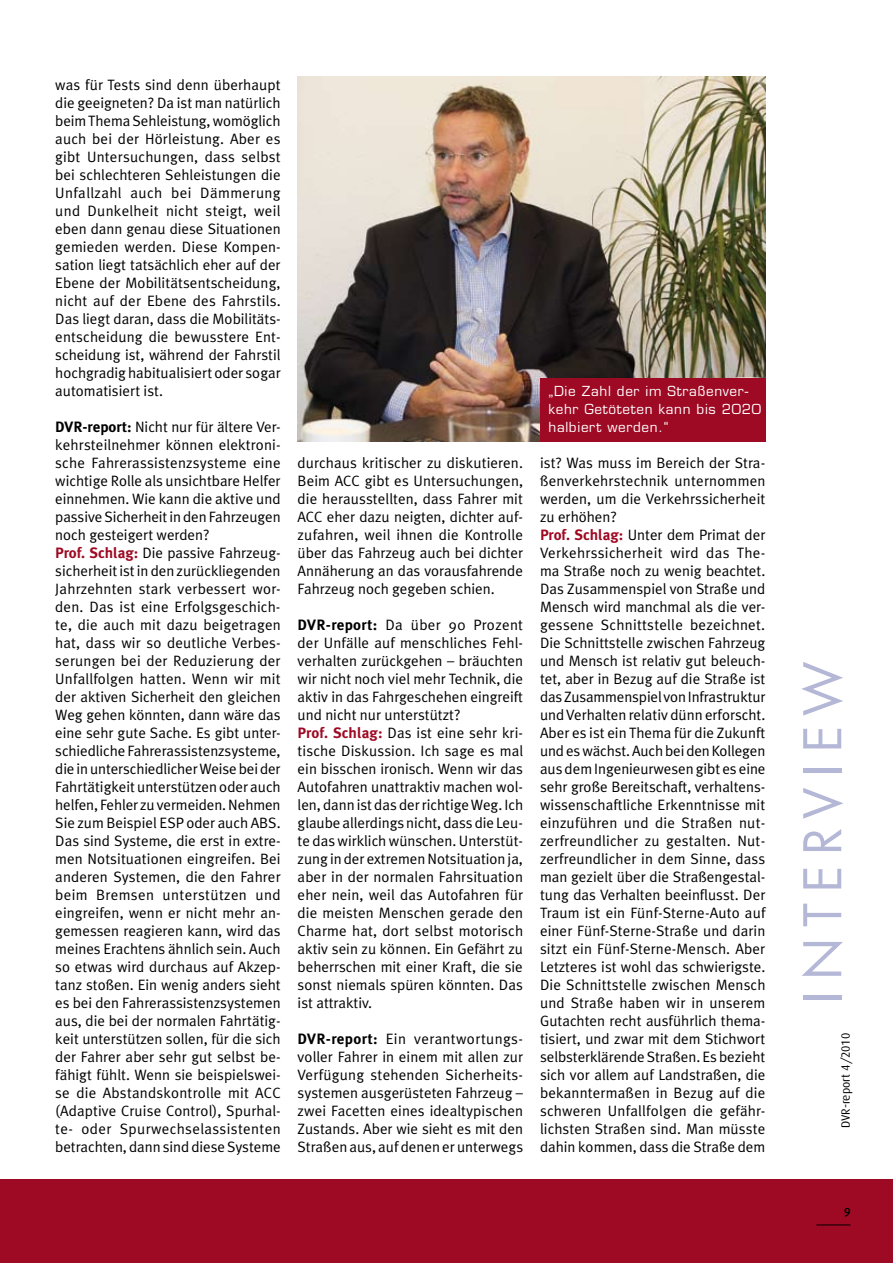
<style>
.page{position:relative;width:893px;height:1263px;background:#fff}
.page>*{position:absolute;margin:0;border:0;box-sizing:border-box;transform-origin:0 0}
.t1{font:57px "Futura T";letter-spacing:.175em;color:#b4b7d5}
.t2{font:15px/18px "Meta Plus Normal";color:#000;text-align:justify}
.t3{font:13.5px/18px "Eurostile";letter-spacing:.05em;color:#fff}
.t4{font:12px "Dax";color:#000}
.t5{font:12px "Meta Plus Medium Caps";color:#000}
.s1{font-family:"Meta Plus";font-weight:700}
.s2{font-family:"Meta Plus";font-weight:700;color:#9e0923}
</style>
<div class="page">
<div style="left:0;top:1179px;width:893px;height:84px;background:#9e0923"></div>
<img style="left:298px;top:77px;width:467px;height:364px">
<div style="left:540px;top:378px;width:225px;height:63px;background:#9e0923"></div>
<hr style="left:816px;top:1224px;width:34px;height:1px;background:#000">
<p class="t2" style="left:55px;top:76px;width:227px">was für Tests sind denn überhaupt die geeigneten? Da ist man natürlich beim Thema Sehleistung, womöglich auch bei der Hörleistung. Aber es gibt Untersuchungen, dass selbst bei schlechteren Sehleistungen die Unfallzahl auch bei Dämmerung und Dunkelheit nicht steigt, weil eben dann genau diese Situationen gemieden werden. Diese Kompen&shy;sation liegt tatsächlich eher auf der Ebene der Mobilitätsentscheidung, nicht auf der Ebene des Fahrstils.<br>Das liegt daran, dass die Mobilitäts&shy;entscheidung die bewusstere Ent&shy;scheidung ist, während der Fahrstil hochgradig habitualisiert oder sogar automatisiert ist.</p>
<p class="t2" style="left:55px;top:418px;width:227px;text-align:left"><span class="s1">DVR-report:</span> Nicht nur für ältere Ver&shy;kehrsteilnehmer können elektroni&shy;sche Fahrerassistenzsysteme eine wichtige Rolle als unsichtbare Helfer einnehmen. Wie kann die aktive und passive Sicherheit in den Fahrzeugen noch gesteigert werden?<br><span class="s2">Prof. Schlag:</span> Die passive Fahrzeug&shy;sicherheit ist in den zurückliegenden Jahrzehnten stark verbessert wor&shy;den. Das ist eine Erfolgsgeschich&shy;te, die auch mit dazu beigetragen hat, dass wir so deutliche Verbes&shy;serungen bei der Reduzierung der Unfallfolgen hatten. Wenn wir mit der aktiven Sicherheit den gleichen Weg gehen könnten, dann wäre das eine sehr gute Sache. Es gibt unter&shy;schiedliche Fahrerassistenzsysteme, die in unterschiedlicher Weise bei der Fahrtätigkeit unterstützen oder auch helfen, Fehler zu vermeiden. Nehmen Sie zum Beispiel ESP oder auch ABS.<br>Das sind Systeme, die erst in extre&shy;men Notsituationen eingreifen. Bei anderen Systemen, die den Fahrer beim Bremsen unterstützen und eingreifen, wenn er nicht mehr an&shy;gemessen reagieren kann, wird das meines Erachtens ähnlich sein. Auch so etwas wird durchaus auf Akzep&shy;tanz stoßen. Ein wenig anders sieht es bei den Fahrerassistenzsystemen aus, die bei der normalen Fahrtätig&shy;keit unterstützen sollen, für die sich der Fahrer aber sehr gut selbst be&shy;fähigt fühlt. Wenn sie beispielswei&shy;se die Abstandskontrolle mit ACC (Adaptive Cruise Control), Spurhal&shy;te- oder Spurwechselassistenten betrachten, dann sind diese Systeme</p>
<p class="t2" style="left:298px;top:454px;width:227px">durchaus kritischer zu diskutieren.<br>Beim ACC gibt es Untersuchungen, die herausstellten, dass Fahrer mit ACC eher dazu neigten, dichter auf&shy;zufahren, weil ihnen die Kontrolle über das Fahrzeug auch bei dichter Annäherung an das vorausfahrende Fahrzeug noch gegeben schien.</p>
<p class="t2" style="left:298px;top:616px;width:227px;text-align:left"><span class="s1">DVR-report:</span> Da über 90 Prozent der Unfälle auf menschliches Fehl&shy;verhalten zurückgehen – bräuchten wir nicht noch viel mehr Technik, die aktiv in das Fahrgeschehen eingreift und nicht nur unterstützt?<br><span class="s2">Prof. Schlag:</span> Das ist eine sehr kri&shy;tische Diskussion. Ich sage es mal ein bisschen ironisch. Wenn wir das Autofahren unattraktiv machen wol&shy;len, dann ist das der richtige Weg. Ich glaube allerdings nicht, dass die Leu&shy;te das wirklich wünschen. Unterstüt&shy;zung in der extremen Notsituation ja, aber in der normalen Fahrsituation eher nein, weil das Autofahren für die meisten Menschen gerade den Charme hat, dort selbst motorisch aktiv sein zu können. Ein Gefährt zu beherrschen mit einer Kraft, die sie sonst niemals spüren könnten. Das ist attraktiv.</p>
<p class="t2" style="left:298px;top:1030px;width:227px"><span class="s1">DVR-report:</span> Ein verantwortungs&shy;voller Fahrer in einem mit allen zur Verfügung stehenden Sicherheits&shy;systemen ausgerüsteten Fahrzeug – zwei Facetten eines idealtypischen Zustands. Aber wie sieht es mit den Straßen aus, auf denen er unterwegs</p>
<p class="t3" style="left:549px;top:382px;width:214px">„Die Zahl der im Straßenver&shy;kehr Getöteten kann bis 2020 halbiert werden.“</p>
<p class="t2" style="left:540px;top:454px;width:227px;text-align:left">ist? Was muss im Bereich der Stra&shy;ßenverkehrstechnik unternommen werden, um die Verkehrssicherheit zu erhöhen?<br><span class="s2">Prof. Schlag:</span> Unter dem Primat der Verkehrssicherheit wird das The&shy;ma Straße noch zu wenig beachtet.<br>Das Zusammenspiel von Straße und Mensch wird manchmal als die ver&shy;gessene Schnittstelle bezeichnet.<br>Die Schnittstelle zwischen Fahrzeug und Mensch ist relativ gut beleuch&shy;tet, aber in Bezug auf die Straße ist das Zusammenspiel von Infrastruktur und Verhalten relativ dünn erforscht.<br>Aber es ist ein Thema für die Zukunft und es wächst. Auch bei den Kollegen aus dem Ingenieurwesen gibt es eine sehr große Bereitschaft, verhaltens&shy;wissenschaftliche Erkenntnisse mit einzuführen und die Straßen nut&shy;zerfreundlicher zu gestalten. Nut&shy;zerfreundlicher in dem Sinne, dass man gezielt über die Straßengestal&shy;tung das Verhalten beeinflusst. Der Traum ist ein Fünf-Sterne-Auto auf einer Fünf-Sterne-Straße und darin sitzt ein Fünf-Sterne-Mensch. Aber Letzteres ist wohl das schwierigste.<br>Die Schnittstelle zwischen Mensch und Straße haben wir in unserem Gutachten recht ausführlich thema&shy;tisiert, und zwar mit dem Stichwort selbsterklärende Straßen. Es bezieht sich vor allem auf Landstraßen, die bekanntermaßen in Bezug auf die schweren Unfallfolgen die gefähr&shy;lichsten Straßen sind. Man müsste dahin kommen, dass die Straße dem</p>
<h1 class="t1" style="left:789px;top:1005px;width:345px;rotate:-90deg">Intervi ew</h1>
<p class="t4" style="left:839px;top:1128px;width:97px;rotate:-90deg">DVR-report 4/2010</p>
<p class="t5" style="left:844px;top:1204px;width:8px">9</p>
</div>
